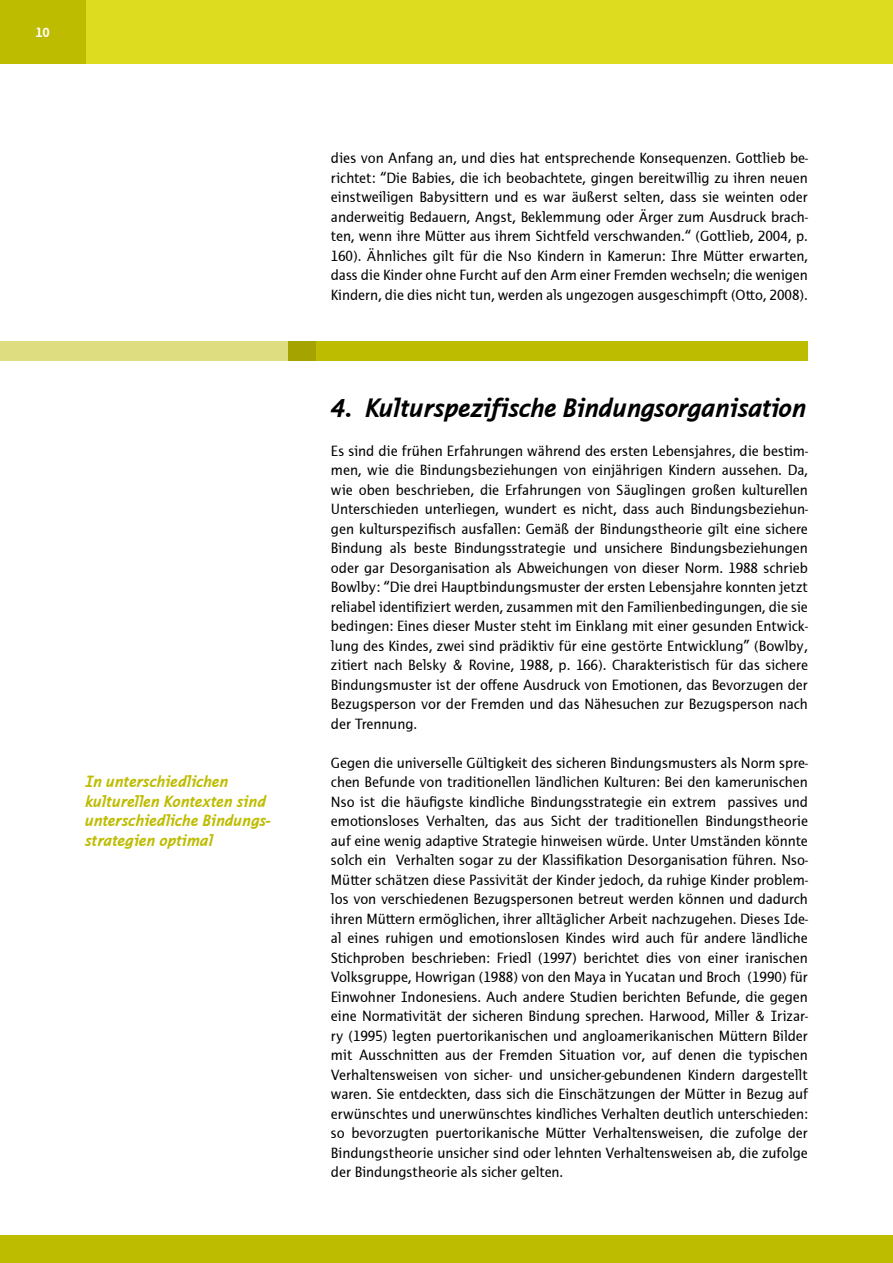
<style>
.page{position:relative;width:893px;height:1263px;background:#fff}
.page>*{position:absolute;margin:0;border:0;box-sizing:border-box;transform-origin:0 0}
.t1{font:italic 700 27px "Thordis Sans EF";letter-spacing:-.01em;color:#000}
.t2{font:italic 700 16.5px/19.5px "Thordis Sans EF";letter-spacing:-.015em;color:#bebc00}
.t3{font:15px/19.5px "Thordis Sans EF";color:#000;text-align:justify}
.t4{font:700 13.5px "Thordis Sans EF";color:#fff}
</style>
<div class="page">
<div style="left:0;top:1236px;width:893px;height:27px;background:#bebc00"></div>
<div style="left:0;top:0;width:893px;height:64px;background:#dedc1e"></div>
<div style="left:0;top:0;width:85px;height:64px;background:#bebc00"></div>
<div style="left:288px;top:341px;width:520px;height:20px;background:#bebc00"></div>
<svg style="left:0;top:341px;width:316px;height:20px;background:#d8d774"></svg>
<p class="t4" style="left:35px;top:25px;width:16px">10</p>
<p class="t2" style="left:85px;top:772px;width:188px">In unterschiedlichen kulturellen Kontexten sind unterschiedliche Bindungs&shy;strategien optimal</p>
<p class="t3" style="left:331px;top:148px;width:478px">dies von Anfang an, und dies hat entsprechende Konsequenzen. Gottlieb be&shy;richtet: “Die Babies, die ich beobachtete, gingen bereitwillig zu ihren neuen einstweiligen Babysittern und es war äußerst selten, dass sie weinten oder anderweitig Bedauern, Angst, Beklemmung oder Ärger zum Ausdruck brach&shy;ten, wenn ihre Mütter aus ihrem Sichtfeld verschwanden.“ (Gottlieb, 2004, p.<br>160). Ähnliches gilt für die Nso Kindern in Kamerun: Ihre Mütter erwarten, dass die Kinder ohne Furcht auf den Arm einer Fremden wechseln; die wenigen Kindern, die dies nicht tun, werden als ungezogen ausgeschimpft (Otto, 2008).</p>
<h1 class="t1" style="left:331px;top:393px;width:477px">4. Kulturspezifische Bindungsorganisation</h1>
<p class="t3" style="left:331px;top:441px;width:478px">Es sind die frühen Erfahrungen während des ersten Lebensjahres, die bestim&shy;men, wie die Bindungsbeziehungen von einjährigen Kindern aussehen. Da, wie oben beschrieben, die Erfahrungen von Säuglingen großen kulturellen Unterschieden unterliegen, wundert es nicht, dass auch Bindungsbeziehun&shy;gen kulturspezifisch ausfallen: Gemäß der Bindungstheorie gilt eine sichere Bindung als beste Bindungsstrategie und unsichere Bindungsbeziehungen oder gar Desorganisation als Abweichungen von dieser Norm. 1988 schrieb Bowlby: “Die drei Hauptbindungsmuster der ersten Lebensjahre konnten jetzt reliabel identifiziert werden, zusammen mit den Familienbedingungen, die sie bedingen: Eines dieser Muster steht im Einklang mit einer gesunden Entwick&shy;lung des Kindes, zwei sind prädiktiv für eine gestörte Entwicklung” (Bowlby, zitiert nach Belsky &amp; Rovine, 1988, p. 166). Charakteristisch für das sichere Bindungsmuster ist der offene Ausdruck von Emotionen, das Bevorzugen der Bezugsperson vor der Fremden und das Nähesuchen zur Bezugsperson nach der Trennung.</p>
<p class="t3" style="left:331px;top:753px;width:478px">Gegen die universelle Gültigkeit des sicheren Bindungsmusters als Norm spre&shy;chen Befunde von traditionellen ländlichen Kulturen: Bei den kamerunischen Nso ist die häufigste kindliche Bindungsstrategie ein extrem passives und emotionsloses Verhalten, das aus Sicht der traditionellen Bindungstheorie auf eine wenig adaptive Strategie hinweisen würde. Unter Umständen könnte solch ein Verhalten sogar zu der Klassifikation Desorganisation führen. Nso-Mütter schätzen diese Passivität der Kinder jedoch, da ruhige Kinder problem&shy;los von verschiedenen Bezugspersonen betreut werden können und dadurch ihren Müttern ermöglichen, ihrer alltäglicher Arbeit nachzugehen. Dieses Ide&shy;al eines ruhigen und emotionslosen Kindes wird auch für andere ländliche Stichproben beschrieben: Friedl (1997) berichtet dies von einer iranischen Volksgruppe, Howrigan (1988) von den Maya in Yucatan und Broch (1990) für Einwohner Indonesiens. Auch andere Studien berichten Befunde, die gegen eine Normativität der sicheren Bindung sprechen. Harwood, Miller &amp; Irizar&shy;ry (1995) legten puertorikanischen und angloamerikanischen Müttern Bilder mit Ausschnitten aus der Fremden Situation vor, auf denen die typischen Verhaltensweisen von sicher- und unsicher-gebundenen Kindern dargestellt waren. Sie entdeckten, dass sich die Einschätzungen der Mütter in Bezug auf erwünschtes und unerwünschtes kindliches Verhalten deutlich unterschieden: so bevorzugten puertorikanische Mütter Verhaltensweisen, die zufolge der Bindungstheorie unsicher sind oder lehnten Verhaltensweisen ab, die zufolge der Bindungstheorie als sicher gelten.</p>
</div>
